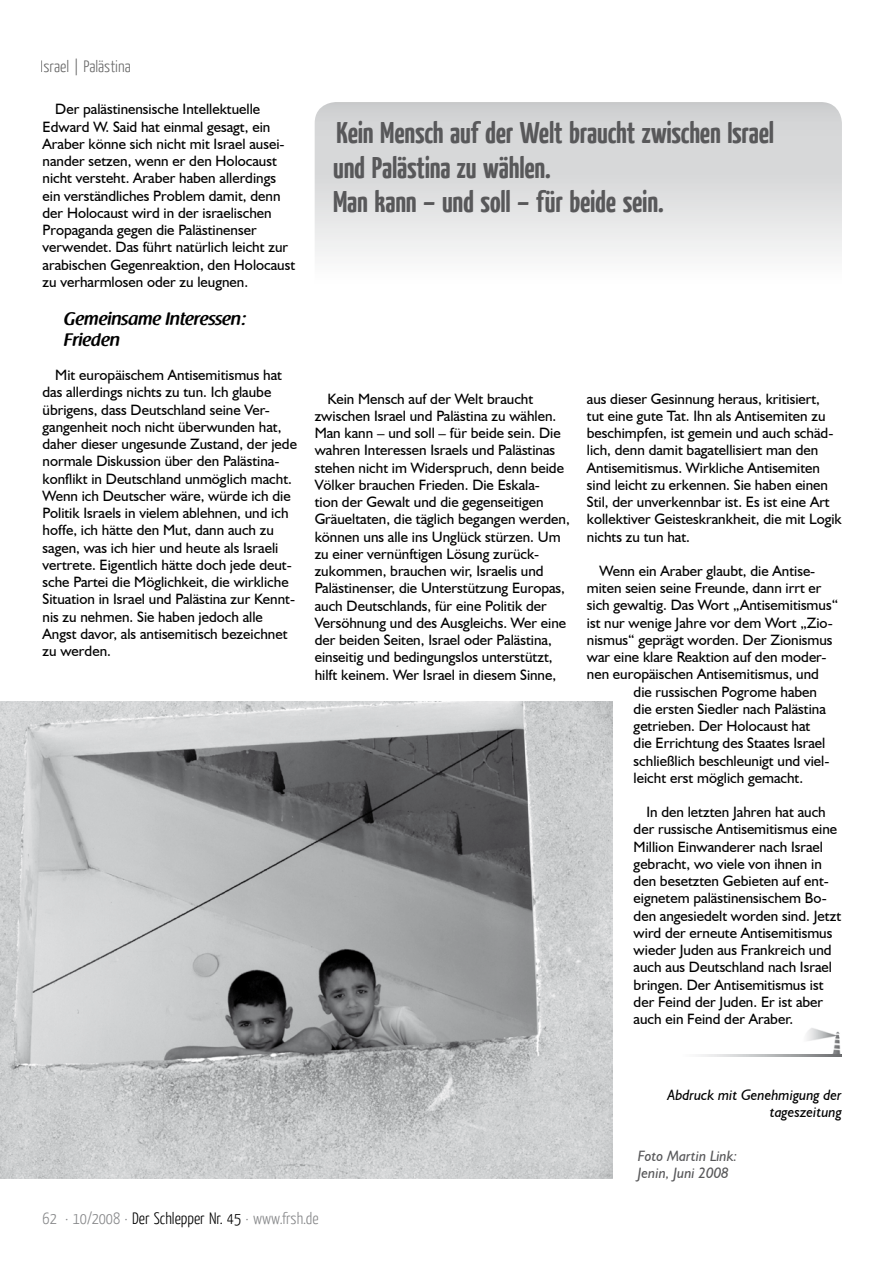
<style>
.page{position:relative;width:893px;height:1263px;background:#fff}
.page>*{position:absolute;margin:0;border:0;box-sizing:border-box;transform-origin:0 0}
.t1{font:700 30px/34.5px "Yanone Kaffeesatz";letter-spacing:-.01em;color:#58585a}
.t2{font:600 18px/21px "Raspoutine";color:#000}
.t3{font:300 16.5px "Yanone Kaffeesatz";color:#87888a}
.t4{font:300 16.5px "Yanone Kaffeesatz";color:#000}
.t5{font:15px/17.2px "Humanist 521 BT";color:#000}
.t6{font:italic 15px/17.2px "Humanist 521 BT";color:#000;text-align:right}
.t7{font:italic 15px/17.2px "Humanist 521 BT";color:#58585a}
.s1{color:#000}
</style>
<div class="page">
<img style="left:802px;top:1028px;width:40px;height:29px">
<img style="left:700px;top:1055px;width:142px;height:1px">
<img style="left:0;top:702px;width:612px;height:477px">
<svg style="left:315px;top:102px;width:527px;height:154px;background:#dddedf"></svg>
<p class="t4" style="left:41px;top:56px;width:91px">Israel | Palästina</p>
<p class="t5" style="left:43px;top:100px;width:254px;text-indent:13px">Der palästinensische Intellektuelle Edward W. Said hat einmal gesagt, ein Araber könne sich nicht mit Israel ausei&shy;nander setzen, wenn er den Holocaust nicht versteht. Araber haben allerdings ein verständliches Problem damit, denn der Holocaust wird in der israelischen Propaganda gegen die Palästinenser verwendet. Das führt natürlich leicht zur arabischen Gegenreaktion, den Holocaust zu verharmlosen oder zu leugnen.</p>
<p class="t2" style="left:64px;top:309px;width:184px">Gemeinsame Interessen:<br>Frieden</p>
<p class="t5" style="left:43px;top:366px;width:256px;text-indent:13px">Mit europäischem Antisemitismus hat das allerdings nichts zu tun. Ich glaube übrigens, dass Deutschland seine Ver&shy;gangenheit noch nicht überwunden hat, daher dieser ungesunde Zustand, der jede normale Diskussion über den Palästina&shy;konflikt in Deutschland unmöglich macht.<br>Wenn ich Deutscher wäre, würde ich die Politik Israels in vielem ablehnen, und ich hoffe, ich hätte den Mut, dann auch zu sagen, was ich hier und heute als Israeli vertrete. Eigentlich hätte doch jede deut&shy;sche Partei die Möglichkeit, die wirkliche Situation in Israel und Palästina zur Kennt&shy;nis zu nehmen. Sie haben jedoch alle Angst davor, als antisemitisch bezeichnet zu werden.</p>
<h1 class="t1" style="left:333px;top:114px;width:442px">Kein Mensch auf der Welt braucht zwischen Israel und Palästina zu wählen.<br>Man kann – und soll – für beide sein.</h1>
<p class="t5" style="left:315px;top:389px;width:257px;text-indent:13px">Kein Mensch auf der Welt braucht zwischen Israel und Palästina zu wählen.<br>Man kann – und soll – für beide sein. Die wahren Interessen Israels und Palästinas stehen nicht im Widerspruch, denn beide Völker brauchen Frieden. Die Eskala-<br>tion der Gewalt und die gegenseitigen Gräueltaten, die täglich begangen werden, können uns alle ins Unglück stürzen. Um zu einer vernünftigen Lösung zurück&shy;zukommen, brauchen wir, Israelis und Palästinenser, die Unterstützung Europas, auch Deutschlands, für eine Politik der Versöhnung und des Ausgleichs. Wer eine der beiden Seiten, Israel oder Palästina, einseitig und bedingungslos unterstützt, hilft keinem. Wer Israel in diesem Sinne,</p>
<p class="t5" style="left:587px;top:389px;width:256px">aus dieser Gesinnung heraus, kritisiert,<br>tut eine gute Tat. Ihn als Antisemiten zu beschimpfen, ist gemein und auch schäd&shy;lich, denn damit bagatellisiert man den Antisemitismus. Wirkliche Antisemiten sind leicht zu erkennen. Sie haben einen Stil, der unverkennbar ist. Es ist eine Art kollektiver Geisteskrankheit, die mit Logik nichts zu tun hat.</p>
<p class="t5" style="left:587px;top:562px;width:253px;text-indent:13px">Wenn ein Araber glaubt, die Antise&shy;miten seien seine Freunde, dann irrt er sich gewaltig. Das Wort „Antisemitismus“ ist nur wenige Jahre vor dem Wort „Zio&shy;nismus“ geprägt worden. Der Zionismus war eine klare Reaktion auf den moder&shy;nen europäischen Antisemitismus, und</p>
<p class="t5" style="left:634px;top:682px;width:197px">die russischen Pogrome haben die ersten Siedler nach Palästina getrieben. Der Holocaust hat die Errichtung des Staates Israel schließlich beschleunigt und viel&shy;leicht erst möglich gemacht.</p>
<p class="t5" style="left:634px;top:803px;width:209px;text-indent:13px">In den letzten Jahren hat auch der russische Antisemitismus eine<br>Million Einwanderer nach Israel gebracht, wo viele von ihnen in den besetzten Gebieten auf ent&shy;eignetem palästinensischem Bo&shy;den angesiedelt worden sind. Jetzt wird der erneute Antisemitismus wieder Juden aus Frankreich und auch aus Deutschland nach Israel bringen. Der Antisemitismus ist der Feind der Juden. Er ist aber auch ein Feind der Araber.</p>
<p class="t6" style="left:668px;top:1086px;width:176px">Abdruck mit Genehmigung der tageszeitung</p>
<p class="t7" style="left:638px;top:1147px;width:101px">Foto Martin Link:<br>Jenin, Juni 2008</p>
<p class="t3" style="left:43px;top:1208px;width:278px">62 · 10/2008 · <span class="s1">Der Schlepper Nr. 45</span> · www.frsh.de</p>
</div>
